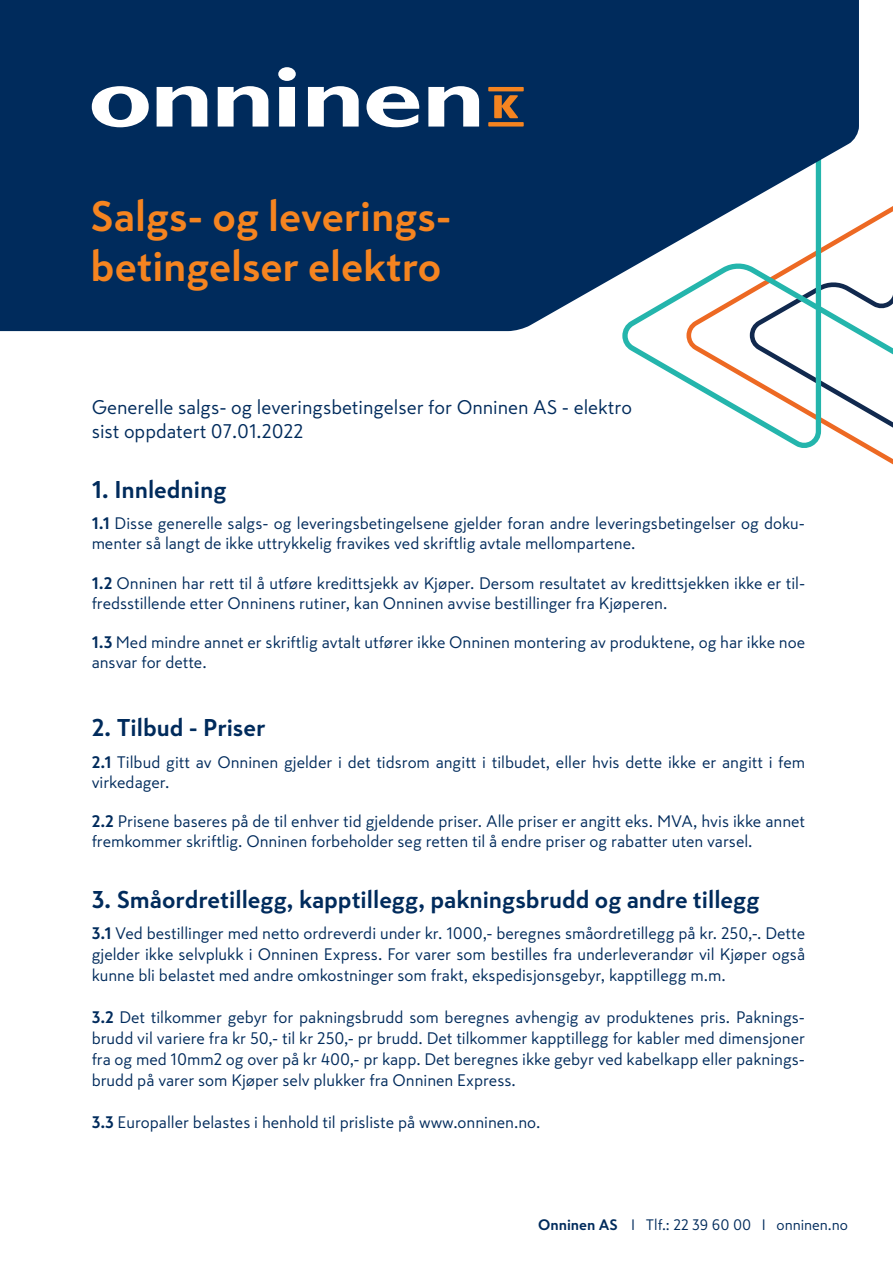
<style>
.page{position:relative;width:893px;height:1263px;background:#fff}
.page>*{position:absolute;margin:0;border:0;box-sizing:border-box;transform-origin:0 0}
.t1{font:700 42px/50.4px "Skatta Sans";color:#f58420}
.t2{font:700 24px "Skatta Sans";color:#002b5c}
.t3{font:19.5px/23.4px "Skatta Sans";color:#002b5c}
.t4{font:16.5px/19.8px "Skatta Sans";color:#002b5c}
.t5{font:15px "Skatta Sans";color:#002b5c}
.s1{font-weight:700}
</style>
<div class="page">
<svg style="left:622px;top:206px;width:271px;height:259px"></svg>
<svg style="left:0;top:0;width:859px;height:331px;background:#1d446e"></svg>
<svg style="left:494px;top:95px;width:24px;height:23px"></svg>
<div style="left:488px;top:122px;width:36px;height:5px;background:#f58420"></div>
<hr style="left:488px;top:87px;width:36px;height:4px;background:#f58420">
<svg style="left:92px;top:67px;width:387px;height:60px"></svg>
<h1 class="t1" style="left:91px;top:190px;width:363px">Salgs- og leverings&shy;betingelser elektro</h1>
<p class="t3" style="left:92px;top:396px;width:542px">Generelle salgs- og leveringsbetingelser for Onninen AS - elektro sist oppdatert 07.01.2022</p>
<h2 class="t2" style="left:92px;top:472px;width:136px">1. Innledning</h2>
<p class="t4" style="left:92px;top:513px;width:715px"><span class="s1">1.1</span> Disse generelle salgs- og leveringsbetingelsene gjelder foran andre leveringsbetingelser og doku&shy;menter så langt de ikke uttrykkelig fravikes ved skriftlig avtale mellompartene.</p>
<p class="t4" style="left:92px;top:573px;width:715px"><span class="s1">1.2</span> Onninen har rett til å utføre kredittsjekk av Kjøper. Dersom resultatet av kredittsjekken ikke er til&shy;fredsstillende etter Onninens rutiner, kan Onninen avvise bestillinger fra Kjøperen.</p>
<p class="t4" style="left:92px;top:632px;width:715px"><span class="s1">1.3</span> Med mindre annet er skriftlig avtalt utfører ikke Onninen montering av produktene, og har ikke noe ansvar for dette.</p>
<h2 class="t2" style="left:92px;top:711px;width:175px">2. Tilbud - Priser</h2>
<p class="t4" style="left:92px;top:752px;width:715px"><span class="s1">2.1</span> Tilbud gitt av Onninen gjelder i det tidsrom angitt i tilbudet, eller hvis dette ikke er angitt i fem virkedager.</p>
<p class="t4" style="left:92px;top:811px;width:715px"><span class="s1">2.2</span> Prisene baseres på de til enhver tid gjeldende priser. Alle priser er angitt eks. MVA, hvis ikke annet fremkommer skriftlig. Onninen forbeholder seg retten til å endre priser og rabatter uten varsel.</p>
<h2 class="t2" style="left:92px;top:882px;width:669px">3. Småordretillegg, kapptillegg, pakningsbrudd og andre tillegg</h2>
<p class="t4" style="left:92px;top:923px;width:715px;line-height:21px;text-align:justify"><span class="s1">3.1</span> Ved bestillinger med netto ordreverdi under kr. 1000,- beregnes småordretillegg på kr. 250,-. Dette gjelder ikke selvplukk i Onninen Express. For varer som bestilles fra underleverandør vil Kjøper også kunne bli belastet med andre omkostninger som frakt, ekspedisjonsgebyr, kapptillegg m.m.</p>
<p class="t4" style="left:92px;top:1007px;width:715px;line-height:21px;text-align:justify"><span class="s1">3.2</span> Det tilkommer gebyr for pakningsbrudd som beregnes avhengig av produktenes pris. Paknings&shy;brudd vil variere fra kr 50,- til kr 250,- pr brudd. Det tilkommer kapptillegg for kabler med dimensjoner fra og med 10mm2 og over på kr 400,- pr kapp. Det beregnes ikke gebyr ved kabelkapp eller paknings&shy;brudd på varer som Kjøper selv plukker fra Onninen Express.</p>
<p class="t4" style="left:92px;top:1112px;width:450px"><span class="s1">3.3</span> Europaller belastes i henhold til prisliste på www.onninen.no.</p>
<p class="t5" style="left:538px;top:1215px;width:311px"><span class="s1">Onninen AS</span> I Tlf.: 22 39 60 00 I onninen.no</p>
</div>
